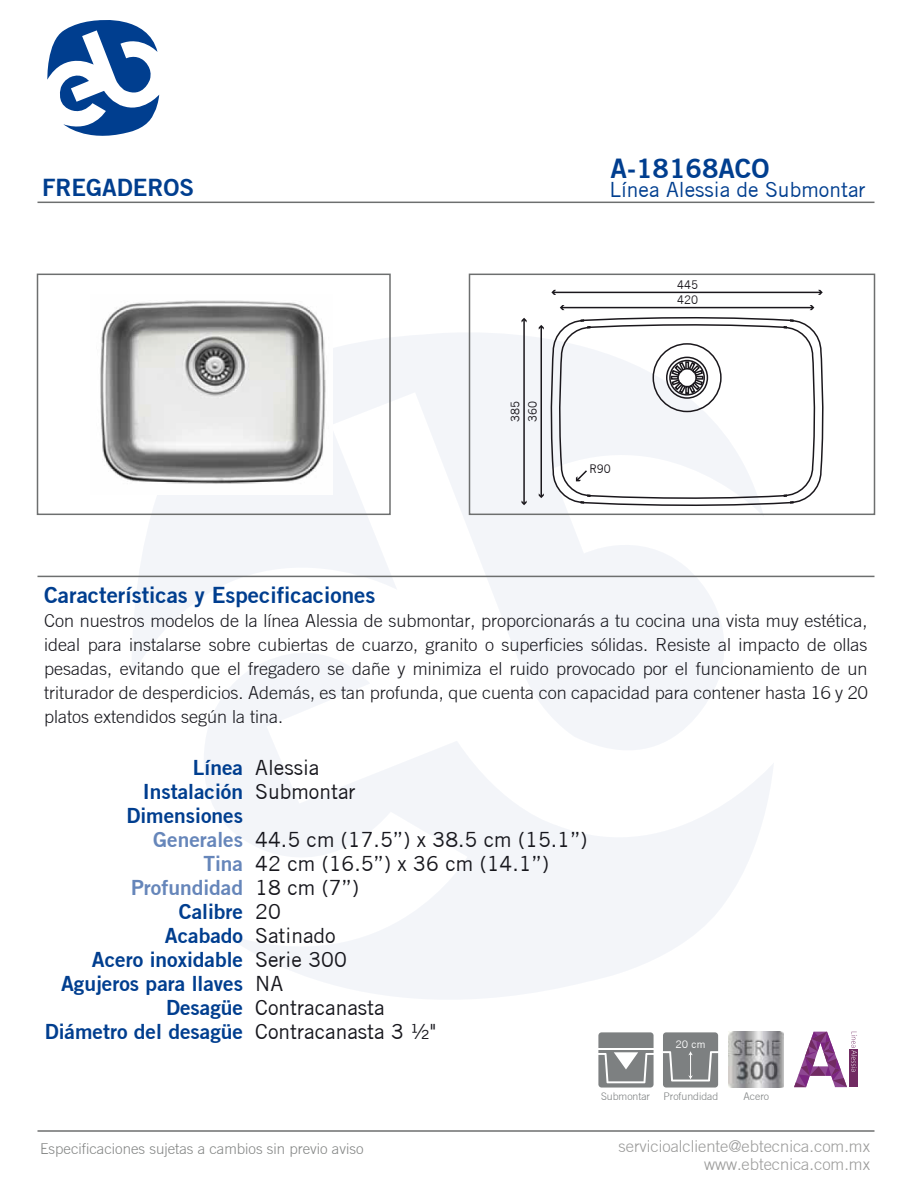
<style>
.page{position:relative;width:918px;height:1188px;background:#fff}
.page>*{position:absolute;margin:0;border:0;box-sizing:border-box;transform-origin:0 0}
.t1{font:700 27px "Trade Gothic No.2";color:#003e8f}
.t2{font:700 24px "Trade Gothic No.2";color:#003e8f}
.t3{font:700 22.5px "Trade Gothic No.2";color:#003e8f}
.t4{font:21px/24px "Trade Gothic";color:#17171d}
.t5{font:700 21px/24px "Trade Gothic No.2";color:#003e8f;text-align:right}
.t6{font:700 21px/24px "Trade Gothic No.2";color:#6686ba;text-align:right}
.t7{font:21px "Trade Gothic";color:#003e8f}
.t8{font:300 18px/24px "Trade Gothic";color:#17171d;text-align:justify}
.t9{font:300 16.5px/18px "Trade Gothic";color:#9b9b9a;text-align:right}
.t10{font:300 15px "Trade Gothic";color:#848685}
.t11{font:12px/15.8px "Trade Gothic";color:#1a171c;scale:.95 1}
.t12{font:300 10.5px "Trade Gothic";color:#7d8081}
.t13{font:10.5px "Trade Gothic";color:#fff}
</style>
<div class="page">
<svg style="left:131px;top:332px;width:633px;height:342px;fill:#f3f5f9"></svg>
<svg style="left:180px;top:632px;width:593px;height:367px"></svg>
<div style="left:850px;top:1049px;width:8px;height:38px;background:#712b62"></div>
<hr style="left:38px;top:202px;width:836px;height:1px;background:#6d6f6f">
<div style="left:37px;top:274px;width:354px;height:241px;border:2px solid #6d6f6f"></div>
<div style="left:469px;top:274px;width:406px;height:241px;border:2px solid #6d6f6f"></div>
<hr style="left:38px;top:576px;width:836px;height:1px;background:#6d6f6f">
<hr style="left:38px;top:1130px;width:836px;height:2px;background:#6d6f6f">
<svg style="left:47px;top:20px;width:112px;height:116px"></svg>
<div style="left:598px;top:1032px;width:56px;height:56px;background:#7d8081;border-radius:3px"></div>
<hr style="left:598px;top:1048px;width:56px;height:2px;background:#fff">
<svg style="left:598px;top:1052px;width:56px;height:31px"></svg>
<div style="left:663px;top:1032px;width:55px;height:56px;background:#7d8081;border-radius:3px"></div>
<svg style="left:663px;top:1051px;width:56px;height:30px"></svg>
<svg style="left:794px;top:1032px;width:63px;height:55px"></svg>
<img style="left:729px;top:1032px;width:55px;height:55px">
<img style="left:100px;top:300px;width:232px;height:194px">
<svg style="left:549px;top:317px;width:252px;height:192px"></svg>
<svg style="left:558px;top:322px;width:266px;height:179px"></svg>
<hr style="left:553px;top:292px;width:268px;height:1px;background:#1a171c">
<svg style="left:551px;top:290px;width:5px;height:5px"></svg>
<svg style="left:818px;top:290px;width:5px;height:5px"></svg>
<hr style="left:562px;top:307px;width:251px;height:1px;background:#1a171c">
<svg style="left:560px;top:305px;width:4px;height:5px"></svg>
<svg style="left:810px;top:305px;width:4px;height:5px"></svg>
<hr style="left:541px;top:327px;width:1px;height:169px;background:#1a171c">
<svg style="left:539px;top:325px;width:5px;height:5px"></svg>
<svg style="left:539px;top:493px;width:5px;height:5px"></svg>
<hr style="left:523px;top:319px;width:2px;height:185px;background:#1a171c">
<svg style="left:522px;top:318px;width:5px;height:4px"></svg>
<svg style="left:522px;top:501px;width:5px;height:4px"></svg>
<svg style="left:575px;top:469px;width:14px;height:13px"></svg>
<h2 class="t2" style="left:42px;top:173px;width:154px">FREGADEROS</h2>
<p class="t11" style="left:507px;top:422px;width:24px;line-height:17.1px;rotate:-90deg">385<br>360</p>
<h1 class="t1" style="left:611px;top:151px;width:160px">A-18168ACO</h1>
<p class="t7" style="left:609px;top:177px;width:258px">Línea Alessia de Submontar</p>
<p class="t11" style="left:589px;top:461px;width:24px">R90</p>
<p class="t11" style="left:677px;top:276px;width:24px">445<br>420</p>
<p class="t3" style="left:44px;top:581px;width:333px">Características y Especificaciones</p>
<p class="t8" style="left:44px;top:609px;width:825px">Con nuestros modelos de la línea Alessia de submontar, proporcionarás a tu cocina una vista muy estética, ideal para instalarse sobre cubiertas de cuarzo, granito o superficies sólidas. Resiste al impacto de ollas pesadas, evitando que el fregadero se dañe y minimiza el ruido provocado por el funcionamiento de un triturador de desperdicios. Además, es tan profunda, que cuenta con capacidad para contener hasta 16 y 20 platos extendidos según la tina.</p>
<p class="t5" style="left:126px;top:755px;width:118px">Línea<br>Instalación<br>Dimensiones</p>
<p class="t6" style="left:131px;top:827px;width:114px">Generales<br>Tina<br>Profundidad</p>
<p class="t5" style="left:45px;top:899px;width:200px">Calibre<br>Acabado<br>Acero inoxidable<br>Agujeros para llaves<br>Desagüe<br>Diámetro del desagüe</p>
<p class="t4" style="left:255px;top:755px;width:102px">Alessia<br>Submontar</p>
<p class="t4" style="left:255px;top:827px;width:334px">44.5 cm (17.5”) x 38.5 cm (15.1”)<br>42 cm (16.5”) x 36 cm (14.1”)<br>18 cm (7”)<br>20<br>Satinado<br>Serie 300<br>NA<br>Contracanasta<br>Contracanasta 3 ½"</p>
<p class="t13" style="left:675px;top:1038px;width:32px">20 cm</p>
<p class="t10" style="left:40px;top:1140px;width:325px">Especificaciones sujetas a cambios sin previo aviso</p>
<p class="t12" style="left:601px;top:1090px;width:51px">Submontar</p>
<p class="t12" style="left:663px;top:1090px;width:56px">Profundidad</p>
<p class="t12" style="left:744px;top:1090px;width:27px">Acero</p>
<p class="t9" style="left:618px;top:1136px;width:253px">servicioalcliente@ebtecnica.com.mx www.ebtecnica.com.mx</p>
</div>
